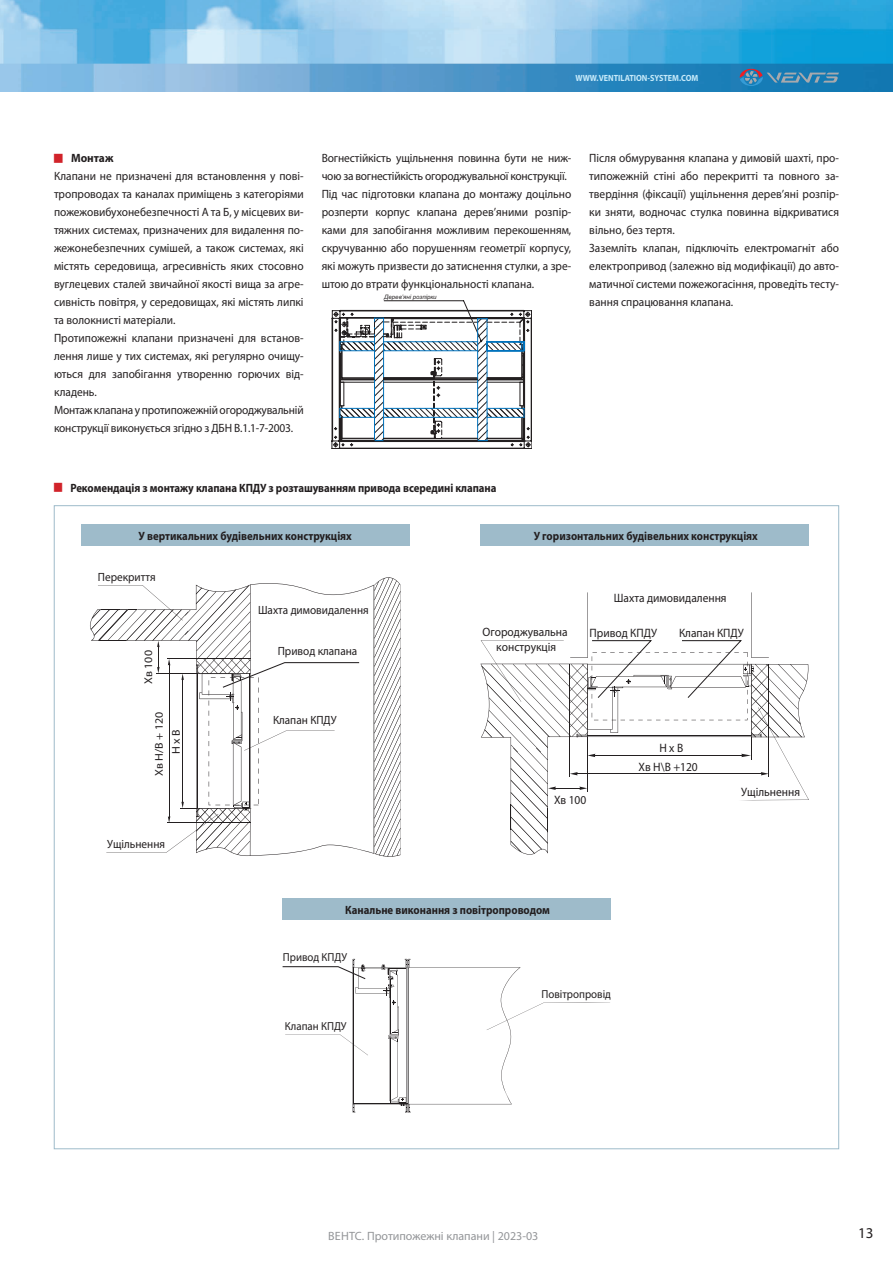
<style>
.page{position:relative;width:893px;height:1263px;background:#fff}
.page>*{position:absolute;margin:0;border:0;box-sizing:border-box;transform-origin:0 0}
.t1{font:15px "Myriad Pro";color:#231f20}
.t2{font:12.15px/14.5px "Myriad Pro";color:#231f20;text-align:center;scale:.94 1}
.t3{font:12px/18px "Myriad Pro";color:#231f20;scale:.95 1}
.t4{font:700 12px "Myriad Pro";color:#231f20;scale:.9 1}
.t5{font:12px "Myriad Pro";color:#231f20;scale:.94 1}
.t6{font:12px "Myriad Pro";color:#939598}
.t7{font:700 12px "Myriad Pro";color:#231f20;scale:.95 1}
.t8{font:11.55px "Myriad Pro";color:#231f20;scale:.94 1}
.t9{font:11.25px/17px "Myriad Pro";color:#231f20;text-align:center;scale:1.06 1}
.t10{font:700 9px "Myriad Pro";color:#c6eafa;scale:.9 1}
.t11{font:italic 6px "Arial";color:#231f20}
</style>
<div class="page">
<img style="left:0;top:0;width:893px;height:91px">
<svg style="left:740px;top:69px;width:99px;height:17px;background:#3e83ae"></svg>
<svg style="left:332px;top:300px;width:200px;height:149px"></svg>
<svg style="left:90px;top:577px;width:311px;height:280px"></svg>
<svg style="left:480px;top:592px;width:329px;height:263px"></svg>
<svg style="left:283px;top:959px;width:327px;height:154px"></svg>
<div style="left:81px;top:525px;width:328px;height:21px;background:#9ebbca"></div>
<div style="left:480px;top:525px;width:329px;height:21px;background:#9ebbca"></div>
<div style="left:282px;top:899px;width:329px;height:21px;background:#9ebbca"></div>
<p class="t10" style="left:575px;top:72px;width:138px">WWW.VENTILATION-SYSTEM.COM</p>
<p class="t7" style="left:71px;top:150px;width:46px">Монтаж</p>
<p class="t3" style="left:54px;top:167px;width:264px">Клапани не призначені для встановлення у пові&shy;тропроводах та каналах приміщень з категоріями пожежовибухонебезпечності А та Б, у місцевих ви&shy;тяжних системах, призначених для видалення по&shy;жежонебезпечних сумішей, а також системах, які містять середовища, агресивність яких стосовно вуглецевих сталей звичайної якості вища за агре&shy;сивність повітря, у середовищах, які містять липкі та волокнисті матеріали.<br>Протипожежні клапани призначені для встанов&shy;лення лише у тих системах, які регулярно очищу&shy;ються для запобігання утворенню горючих від&shy;кладень.<br>Монтаж клапана у протипожежній огороджувальній конструкції виконується згідно з ДБН В.1.1-7-2003.</p>
<p class="t3" style="left:322px;top:149px;width:264px">Вогнестійкість ущільнення повинна бути не ниж&shy;чою за вогнестійкість огороджувальної конструкції.<br>Під час підготовки клапана до монтажу доцільно розперти корпус клапана дерев’яними розпір&shy;ками для запобігання можливим перекошенням, скручуванню або порушенням геометрії корпусу, які можуть призвести до затиснення стулки, а зре&shy;штою до втрати функціональності клапана.</p>
<p class="t11" style="left:384px;top:293px;width:54px">Дерев’яні розпірки</p>
<p class="t3" style="left:589px;top:149px;width:264px">Після обмурування клапана у димовій шахті, про&shy;типожежній стіні або перекритті та повного за&shy;твердіння (фіксації) ущільнення дерев’яні розпір&shy;ки зняти, водночас стулка повинна відкриватися вільно, без тертя.<br>Заземліть клапан, підключіть електромагніт або електропривод (залежно від модифікації) до авто&shy;матичної системи пожежогасіння, проведіть тесту&shy;вання спрацювання клапана.</p>
<p class="t4" style="left:70px;top:480px;width:475px">Рекомендація з монтажу клапана КПДУ з розташуванням привода всередині клапана</p>
<p class="t4" style="left:139px;top:528px;width:238px">У вертикальних будівельних конструкціях</p>
<p class="t4" style="left:534px;top:528px;width:250px">У горизонтальних будівельних конструкціях</p>
<p class="t5" style="left:98px;top:569px;width:63px">Перекриття</p>
<p class="t9" style="left:140px;top:684px;width:33px;rotate:-90deg">Хв 100</p>
<p class="t9" style="left:150px;top:776px;width:62px;rotate:-90deg">Хв H/B + 120<br>H x B</p>
<p class="t5" style="left:107px;top:836px;width:63px">Ущільнення</p>
<p class="t5" style="left:258px;top:602px;width:119px">Шахта димовидалення</p>
<p class="t5" style="left:278px;top:644px;width:86px">Привод клапана</p>
<p class="t5" style="left:273px;top:712px;width:69px">Клапан КПДУ</p>
<p class="t2" style="left:482px;top:624px;width:92px">Огороджувальна конструкція</p>
<p class="t2" style="left:614px;top:590px;width:121px">Шахта димовидалення</p>
<p class="t2" style="left:589px;top:626px;width:73px">Привод КПДУ</p>
<p class="t2" style="left:679px;top:626px;width:70px">Клапан КПДУ</p>
<p class="t2" style="left:639px;top:738px;width:65px;line-height:18.8px">H x B<br>Хв H\B +120</p>
<p class="t2" style="left:554px;top:792px;width:36px">Хв 100</p>
<p class="t2" style="left:741px;top:784px;width:64px">Ущільнення</p>
<p class="t4" style="left:345px;top:902px;width:229px">Канальне виконання з повітропроводом</p>
<p class="t8" style="left:283px;top:950px;width:70px">Привод КПДУ</p>
<p class="t8" style="left:285px;top:1019px;width:67px">Клапан КПДУ</p>
<p class="t8" style="left:541px;top:987px;width:76px">Повітропровід</p>
<p class="t6" style="left:328px;top:1229px;width:212px">ВЕНТС. Протипожежні клапани | 2023-03</p>
<p class="t1" style="left:858px;top:1224px;width:17px">13</p>
</div>
